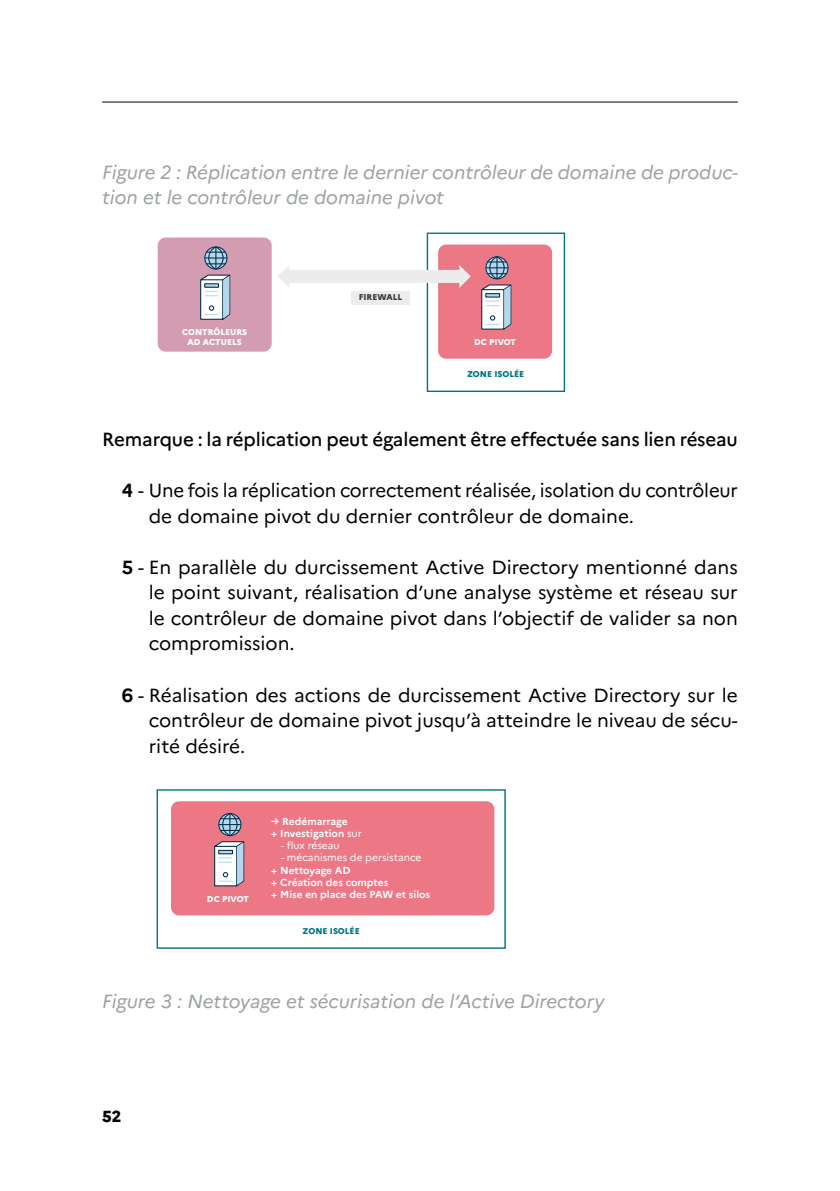
<style>
.page{position:relative;width:840px;height:1191px;background:#fff}
.page>*{position:absolute;margin:0;border:0;box-sizing:border-box;transform-origin:0 0}
.t1{font:19px/25.4px "Marianne";color:#000;text-align:justify}
.t2{font:italic 19px/25.4px "Marianne";color:#9ca1a2}
.t3{font:500 19px "Marianne";letter-spacing:-.005em;color:#000}
.t4{font:800 16px "Marianne";color:#000}
.t5{font:700 10.2px/12.2px "Marianne";color:#fff}
.t6{font:10.2px "Marianne";color:#fff}
.t7{font:800 8.4px/10.2px "Marianne";color:#fff;text-align:center}
.t8{font:800 8.4px "Marianne";color:#007482}
.t9{font:800 8.4px "Marianne";color:#383937}
.s1{font-weight:700}
.s2{font-weight:400}
</style>
<div class="page">
<hr style="left:102px;top:102px;width:635px;height:1px;background:#000">
<div style="left:426px;top:232px;width:138px;height:160px;border:1px solid #007482"></div>
<div style="left:158px;top:237px;width:113px;height:115px;background:#d49cb1;border-radius:8px"></div>
<div style="left:438px;top:244px;width:113px;height:115px;background:#ec7886;border-radius:8px"></div>
<svg style="left:200px;top:246px;width:31px;height:74px"></svg>
<svg style="left:481px;top:256px;width:31px;height:74px"></svg>
<svg style="left:278px;top:265px;width:192px;height:23px"></svg>
<div style="left:351px;top:291px;width:58px;height:13px;background:#ececec"></div>
<div style="left:171px;top:801px;width:323px;height:114px;background:#ec7886;border-radius:8px"></div>
<svg style="left:214px;top:813px;width:31px;height:74px"></svg>
<p class="t2" style="left:102px;top:159px;width:637px">Figure 2 : Réplication entre le dernier contrôleur de domaine de produc&shy;tion et le contrôleur de domaine pivot</p>
<p class="t9" style="left:358px;top:292px;width:45px">FIREWALL</p>
<p class="t7" style="left:182px;top:327px;width:67px">CONTRÔLEURS<br>AD ACTUELS</p>
<p class="t7" style="left:473px;top:337px;width:43px">DC PIVOT</p>
<p class="t8" style="left:467px;top:369px;width:59px">ZONE ISOLÉE</p>
<p class="t3" style="left:102px;top:428px;width:637px">Remarque : la réplication peut également être effectuée sans lien réseau</p>
<p class="t1" style="left:149px;top:478px;width:590px;text-indent:-27px"><span class="s1">4</span> - Une fois la réplication correctement réalisée, isolation du contrôleur de domaine pivot du dernier contrôleur de domaine.</p>
<p class="t1" style="left:149px;top:554px;width:590px;text-indent:-27px"><span class="s1">5</span> - En parallèle du durcissement Active Directory mentionné dans le point suivant, réalisation d’une analyse système et réseau sur le contrôleur de domaine pivot dans l’objectif de valider sa non compromission.</p>
<p class="t1" style="left:149px;top:682px;width:590px;text-indent:-27px"><span class="s1">6</span> - Réalisation des actions de durcissement Active Directory sur le contrôleur de domaine pivot jusqu’à atteindre le niveau de sécu&shy;rité désiré.</p>
<p class="t7" style="left:207px;top:893px;width:43px">DC PIVOT</p>
<p class="t5" style="left:271px;top:815px;width:92px">→ Redémarrage<br>+ Investigation <span class="s2">sur</span></p>
<p class="t6" style="left:281px;top:839px;width:60px">- flux réseau</p>
<p class="t6" style="left:281px;top:851px;width:142px">- mécanismes de persistance</p>
<p class="t5" style="left:271px;top:864px;width:160px">+ Nettoyage AD<br>+ Création des comptes<br>+ Mise en place des PAW et silos</p>
<p class="t8" style="left:302px;top:925px;width:59px">ZONE ISOLÉE</p>
<p class="t2" style="left:102px;top:988px;width:503px">Figure 3 : Nettoyage et sécurisation de l’Active Directory</p>
<p class="t4" style="left:102px;top:1107px;width:21px">52</p>
</div>
